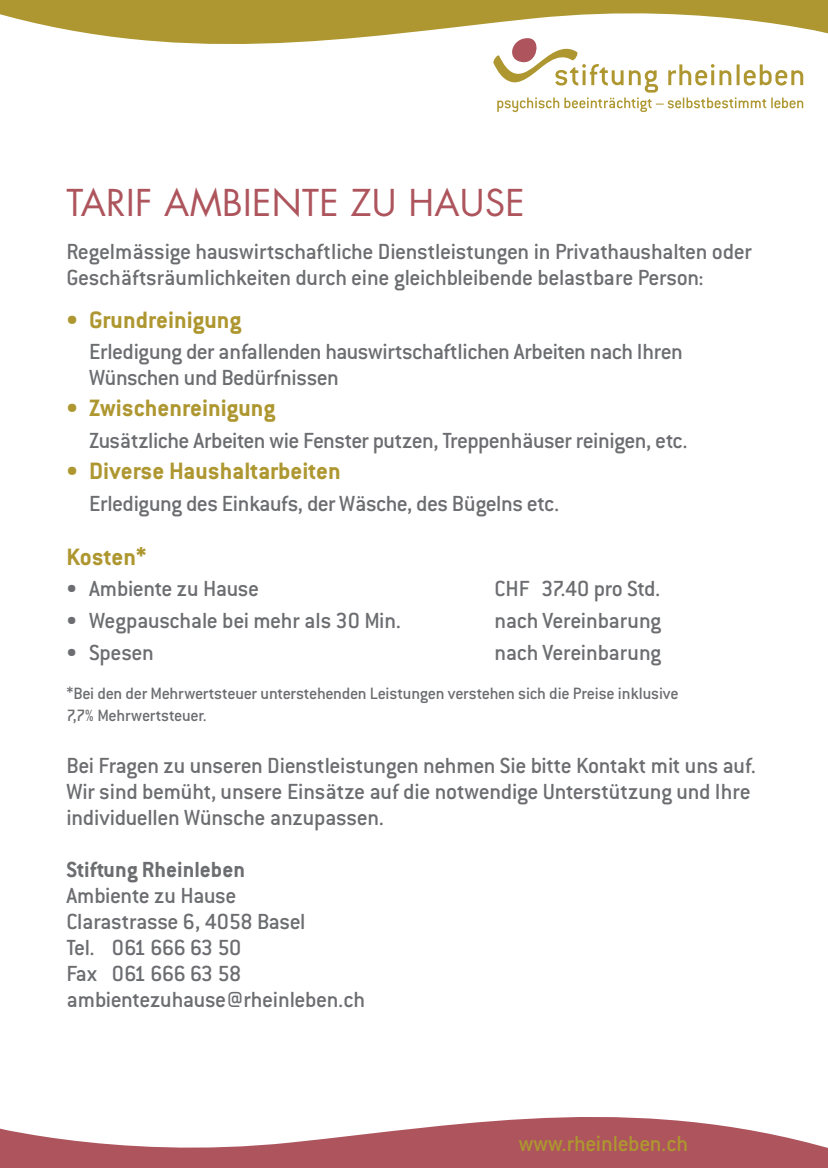
<style>
.page{position:relative;width:828px;height:1168px;background:#fff}
.page>*{position:absolute;margin:0;border:0;box-sizing:border-box;transform-origin:0 0}
.t1{font:36px "Futura";letter-spacing:.01em;color:#ad545c}
.t2{font:700 26px "Conduit ITC";color:#ae9730}
.t3{font:500 24px/26px "Conduit ITC";letter-spacing:-.015em;color:#6c6d70}
.t4{font:700 24px "Conduit ITC";color:#6c6d70}
.t5{font:500 24px "Conduit ITC";letter-spacing:-.015em;color:#ae9730}
.t6{font:500 18px/22px "Conduit ITC";letter-spacing:-.015em;color:#6c6d70}
</style>
<div class="page">
<svg style="left:497px;top:71px;width:306px;height:41px"></svg>
<svg style="left:0;top:1117px;width:828px;height:51px;fill:#ad545c"></svg>
<svg style="left:0;top:0;width:828px;height:71px"></svg>
<h1 class="t1" style="left:66px;top:178px;width:460px">TARIF AMBIENTE ZU HAUSE</h1>
<p class="t3" style="left:66px;top:238px;width:687px">Regelmässige hauswirtschaftliche Dienstleistungen in Privathaushalten oder<br>Geschäftsräumlichkeiten durch eine gleichbleibende belastbare Person:</p>
<p class="t2" style="left:66px;top:304px;width:176px">• Grundreinigung</p>
<p class="t3" style="left:89px;top:338px;width:595px">Erledigung der anfallenden hauswirtschaftlichen Arbeiten nach Ihren<br>Wünschen und Bedürfnissen</p>
<p class="t2" style="left:66px;top:393px;width:210px">• Zwischenreinigung</p>
<p class="t3" style="left:89px;top:427px;width:600px">Zusätzliche Arbeiten wie Fenster putzen, Treppenhäuser reinigen, etc.</p>
<p class="t2" style="left:66px;top:456px;width:276px">• Diverse Haushaltarbeiten</p>
<p class="t3" style="left:89px;top:490px;width:472px">Erledigung des Einkaufs, der Wäsche, des Bügelns etc.</p>
<p class="t2" style="left:66px;top:541px;width:81px">Kosten*</p>
<p class="t3" style="left:66px;top:576px;width:194px">• Ambiente zu Hause</p>
<p class="t3" style="left:494px;top:576px;width:167px">CHF 37.40 pro Std.</p>
<p class="t3" style="left:66px;top:607px;width:336px">• Wegpauschale bei mehr als 30 Min.</p>
<p class="t3" style="left:494px;top:607px;width:168px">nach Vereinbarung</p>
<p class="t3" style="left:66px;top:639px;width:89px">• Spesen</p>
<p class="t3" style="left:494px;top:639px;width:168px">nach Vereinbarung</p>
<p class="t6" style="left:66px;top:682px;width:614px">*Bei den der Mehrwertsteuer unterstehenden Leistungen verstehen sich die Preise inklusive<br>7,7% Mehrwertsteuer.</p>
<p class="t3" style="left:66px;top:752px;width:691px">Bei Fragen zu unseren Dienstleistungen nehmen Sie bitte Kontakt mit uns auf.<br>Wir sind bemüht, unsere Einsätze auf die notwendige Unterstützung und Ihre individuellen Wünsche anzupassen.</p>
<p class="t4" style="left:66px;top:855px;width:180px">Stiftung Rheinleben</p>
<p class="t3" style="left:66px;top:882px;width:300px">Ambiente zu Hause<br>Clarastrasse 6, 4058 Basel<br>Tel. 061 666 63 50<br>Fax 061 666 63 58 ambientezuhause@rheinleben.ch</p>
<p class="t5" style="left:519px;top:1130px;width:171px">www.rheinleben.ch</p>
</div>
